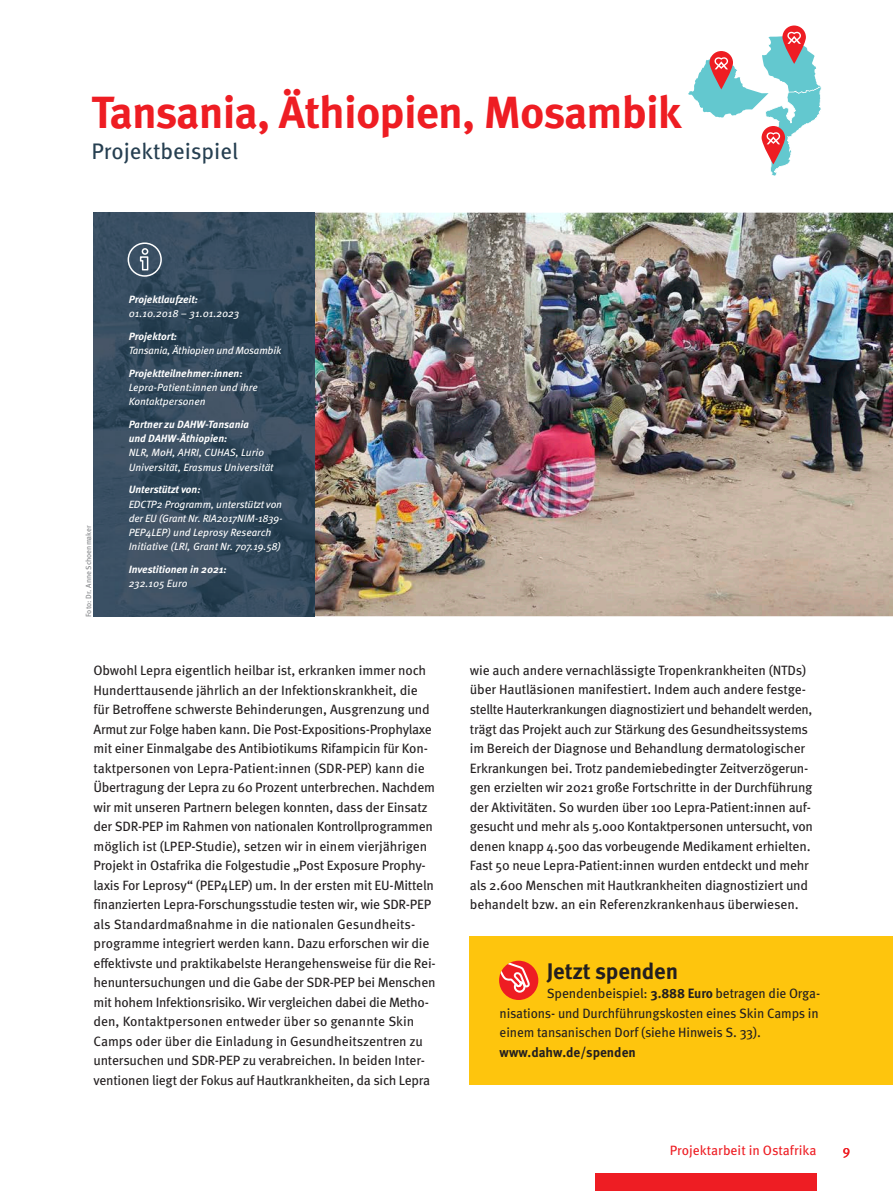
<style>
.page{position:relative;width:893px;height:1191px;background:#fff}
.page>*{position:absolute;margin:0;border:0;box-sizing:border-box;transform-origin:0 0}
.t1{font:700 45px "Meta OT";letter-spacing:-.02em;color:#ee1d23}
.t2{font:22.5px "Meta OT";color:#263f51}
.t3{font:700 22.5px "Meta OT";letter-spacing:-.01em;color:#231f20}
.t4{font:13.5px/19.5px "Meta OT";letter-spacing:-.015em;color:#231f20}
.t5{font:13.5px "Meta OT";color:#ee1d23}
.t6{font:700 13.5px "Meta OT";color:#231f20}
.t7{font:italic 10.5px/14.2px "Meta OT";letter-spacing:-.005em;color:#fff}
.t8{font:italic 700 10.5px/14.2px "Meta OT";color:#fff}
.t9{font:7.5px "Meta OT";color:#808285}
.s1{font-weight:700}
</style>
<div class="page">
<img style="left:315px;top:213px;width:578px;height:403px">
<img style="left:94px;top:213px;width:221px;height:403px">
<div style="left:470px;top:936px;width:423px;height:148px;background:#fec50d"></div>
<div style="left:499px;top:960px;width:39px;height:40px;background:#ee1d23;border-radius:50%"></div>
<svg style="left:499px;top:960px;width:31px;height:32px"></svg>
<svg style="left:128px;top:242px;width:34px;height:35px"></svg>
<div style="left:595px;top:1174px;width:221px;height:17px;background:#ee1d23"></div>
<div style="left:782px;top:26px;width:24px;height:38px;background:#ee1d23;border-radius:12px"></div>
<svg style="left:688px;top:32px;width:134px;height:144px"></svg>
<h1 class="t1" style="left:91px;top:83px;width:592px">Tansania, Äthiopien, Mosambik</h1>
<h2 class="t2" style="left:91px;top:137px;width:148px">Projektbeispiel</h2>
<p class="t9" style="left:84px;top:617px;width:93px;rotate:-90deg">Foto: Dr. Anne Schoenmaker</p>
<p class="t8" style="left:129px;top:292px;width:71px">Projektlaufzeit:</p>
<p class="t7" style="left:129px;top:306px;width:112px">01.10.2018 – 31.01.2023</p>
<p class="t8" style="left:129px;top:329px;width:50px">Projektort:</p>
<p class="t7" style="left:129px;top:343px;width:154px">Tansania, Äthiopien und Mosambik</p>
<p class="t8" style="left:129px;top:366px;width:115px">Projektteilnehmer:innen:</p>
<p class="t7" style="left:129px;top:380px;width:131px">Lepra-Patient:innen und ihre<br>Kontaktpersonen</p>
<p class="t8" style="left:129px;top:417px;width:122px">Partner zu DAHW-Tansania und DAHW-Äthiopien:</p>
<p class="t7" style="left:129px;top:446px;width:146px">NLR, MoH, AHRI, CUHAS, Lurio<br>Universität, Erasmus Universität</p>
<p class="t8" style="left:129px;top:483px;width:73px">Unterstützt von:</p>
<p class="t7" style="left:129px;top:497px;width:156px">EDCTP2 Programm, unterstützt von der EU (Grant Nr. RIA2017NIM-1839- PEP4LEP) und Leprosy Research Initiative (LRI, Grant Nr. 707.19.58)</p>
<p class="t8" style="left:129px;top:563px;width:100px">Investitionen in 2021:</p>
<p class="t7" style="left:129px;top:577px;width:60px">232.105 Euro</p>
<p class="t4" style="left:94px;top:661px;width:344px">Obwohl Lepra eigentlich heilbar ist, erkranken immer noch Hunderttausende jährlich an der Infektionskrankheit, die für Betroffene schwerste Behinderungen, Ausgrenzung und Armut zur Folge haben kann. Die Post-Expositions-Prophylaxe mit einer Einmalgabe des Antibiotikums Rifampicin für Kon&shy;taktpersonen von Lepra-Patient:innen (SDR-PEP) kann die Übertragung der Lepra zu 60 Prozent unterbrechen. Nachdem wir mit unseren Partnern belegen konnten, dass der Einsatz der SDR-PEP im Rahmen von nationalen Kontrollprogrammen möglich ist (LPEP-Studie), setzen wir in einem vierjährigen Projekt in Ostafrika die Folgestudie „Post Exposure Prophy&shy;laxis For Leprosy“ (PEP4LEP) um. In der ersten mit EU-Mitteln finanzierten Lepra-Forschungsstudie testen wir, wie SDR-PEP als Standardmaßnahme in die nationalen Gesundheits&shy;programme integriert werden kann. Dazu erforschen wir die effektivste und praktikabelste Herangehensweise für die Rei&shy;henuntersuchungen und die Gabe der SDR-PEP bei Menschen mit hohem Infektionsrisiko. Wir vergleichen dabei die Metho&shy;den, Kontaktpersonen entweder über so genannte Skin Camps oder über die Einladung in Gesundheitszentren zu untersuchen und SDR-PEP zu verabreichen. In beiden Inter&shy;ventionen liegt der Fokus auf Hautkrankheiten, da sich Lepra</p>
<p class="t4" style="left:470px;top:661px;width:345px">wie auch andere vernachlässigte Tropenkrankheiten (NTDs) über Hautläsionen manifestiert. Indem auch andere festge&shy;stellte Hauterkrankungen diagnostiziert und behandelt werden, trägt das Projekt auch zur Stärkung des Gesundheitssystems im Bereich der Diagnose und Behandlung dermatologischer Erkrankungen bei. Trotz pandemiebedingter Zeitverzögerun&shy;gen erzielten wir 2021 große Fortschritte in der Durchführung der Aktivitäten. So wurden über 100 Lepra-Patient:innen auf&shy;gesucht und mehr als 5.000 Kontaktpersonen untersucht, von denen knapp 4.500 das vorbeugende Medikament erhielten.<br>Fast 50 neue Lepra-Patient:innen wurden entdeckt und mehr als 2.600 Menschen mit Hautkrankheiten diagnostiziert und behandelt bzw. an ein Referenzkrankenhaus überwiesen.</p>
<h2 class="t3" style="left:547px;top:957px;width:133px">Jetzt spenden</h2>
<p class="t4" style="left:500px;top:984px;width:322px;text-align:justify;text-indent:47px">Spendenbeispiel: <span class="s1">3.888 Euro</span> betragen die Orga&shy;nisations- und Durchführungskosten eines Skin Camps in einem tansanischen Dorf (siehe Hinweis S. 33).</p>
<p class="t6" style="left:500px;top:1043px;width:138px">www.dahw.de/spenden</p>
<p class="t5" style="left:670px;top:1141px;width:148px">Projektarbeit in Ostafrika</p>
<p class="t5" style="left:843px;top:1141px;width:9px">9</p>
</div>
